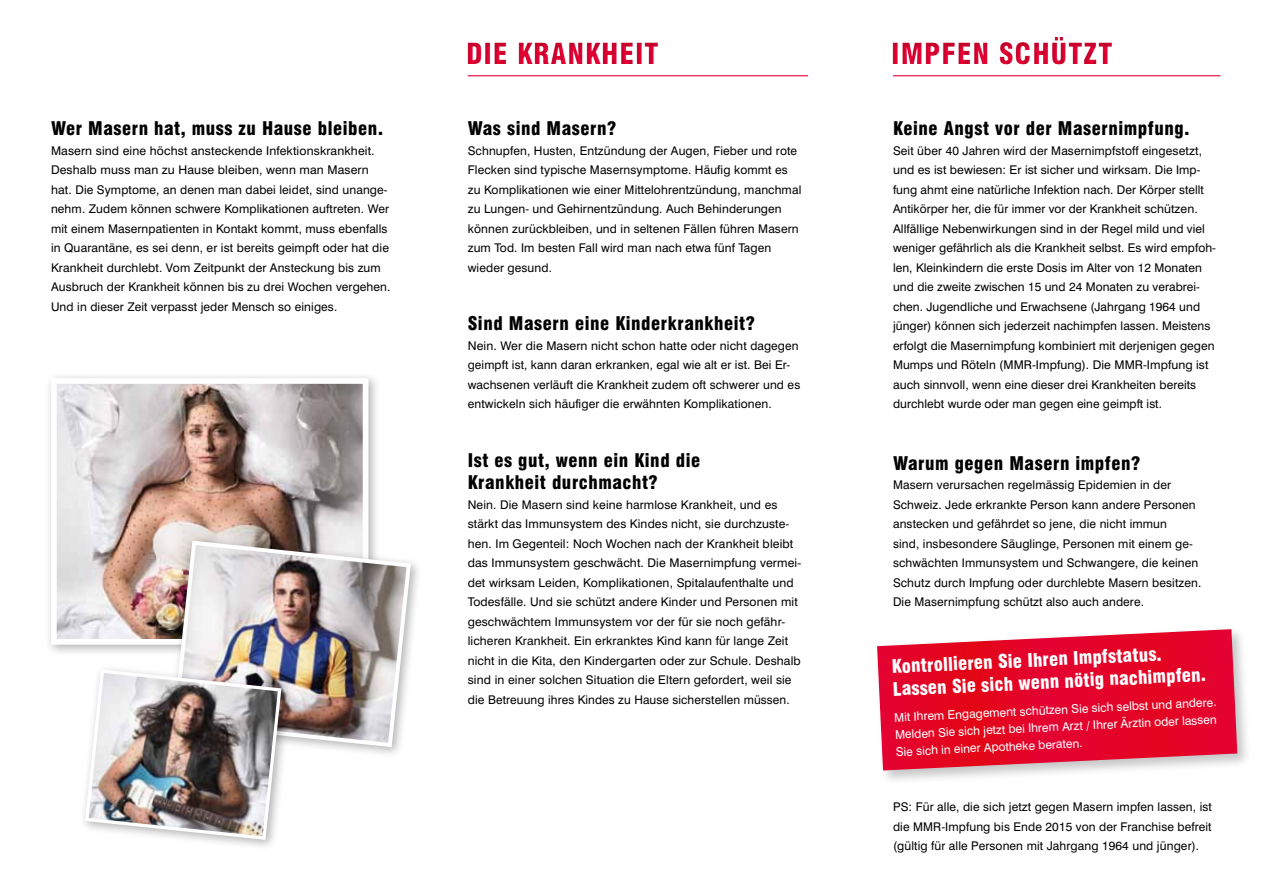
<style>
.page{position:relative;width:1263px;height:893px;background:#fff}
.page>*{position:absolute;margin:0;border:0;box-sizing:border-box;transform-origin:0 0}
.t1{font:900 condensed 28.5px "Swiss 721 BT";letter-spacing:.03em;color:#e40233}
.t2{font:900 condensed 18.45px/22.6px "Swiss 721 BT";color:#fff}
.t3{font:900 condensed 18.3px/22.5px "Swiss 721 BT";letter-spacing:.03em;color:#000}
.t4{font:12px/19.5px "Swiss 721 BT";letter-spacing:.01em;color:#000}
.t5{font:12px/17.1px "Swiss 721 BT";color:#fff;text-align:justify}
</style>
<div class="page">
<div style="left:461px;top:36px;width:313px;height:37px;background:#000;opacity:.14"></div>
<div style="left:886px;top:36px;width:325px;height:37px;background:#000;opacity:.14"></div>
<div style="left:874px;top:626px;width:378px;height:159px;background:#000;opacity:.23"></div>
<svg style="left:877px;top:629px;width:360px;height:141px;background:#e52544"></svg>
<hr style="left:468px;top:75px;width:340px;height:1px;background:#e40233">
<hr style="left:893px;top:75px;width:327px;height:1px;background:#e40233">
<div style="left:45px;top:372px;width:335px;height:285px;background:#000;opacity:.3"></div>
<img style="left:58px;top:385px;width:303px;height:253px">
<div style="left:51px;top:378px;width:317px;height:267px;border:6px solid #fff"></div>
<div style="left:168px;top:535px;width:254px;height:224px;background:#000;opacity:.3"></div>
<img style="left:171px;top:538px;width:242px;height:211px">
<div style="left:80px;top:664px;width:213px;height:187px;background:#000;opacity:.3"></div>
<img style="left:83px;top:668px;width:200px;height:174px">
<h3 class="t3" style="left:51px;top:117px;width:333px">Wer Masern hat, muss zu Hause bleiben.</h3>
<p class="t4" style="left:51px;top:141px;width:341px">Masern sind eine höchst ansteckende Infektionskrankheit.<br>Deshalb muss man zu Hause bleiben, wenn man Masern hat. Die Symptome, an denen man dabei leidet, sind unange&shy;nehm. Zudem können schwere Komplikationen auftreten. Wer mit einem Masernpatienten in Kontakt kommt, muss ebenfalls in Quarantäne, es sei denn, er ist bereits geimpft oder hat die Krankheit durchlebt. Vom Zeitpunkt der Ansteckung bis zum Ausbruch der Krankheit können bis zu drei Wochen vergehen.<br>Und in dieser Zeit verpasst jeder Mensch so einiges.</p>
<h1 class="t1" style="left:466px;top:37px;width:194px">Die Krankheit</h1>
<h1 class="t1" style="left:891px;top:37px;width:222px">IMPFEN SCHÜTZT</h1>
<h3 class="t3" style="left:468px;top:117px;width:150px">Was sind Masern?</h3>
<p class="t4" style="left:468px;top:141px;width:335px">Schnupfen, Husten, Entzündung der Augen, Fieber und rote Flecken sind typische Masernsymptome. Häufig kommt es zu Komplikationen wie einer Mittelohrentzündung, manchmal zu Lungen- und Gehirnentzündung. Auch Behinderungen können zurückbleiben, und in seltenen Fällen führen Masern zum Tod. Im besten Fall wird man nach etwa fünf Tagen wieder gesund.</p>
<h3 class="t3" style="left:468px;top:312px;width:288px">Sind Masern eine Kinderkrankheit?</h3>
<p class="t4" style="left:468px;top:336px;width:334px">Nein. Wer die Masern nicht schon hatte oder nicht dagegen geimpft ist, kann daran erkranken, egal wie alt er ist. Bei Er&shy;wachsenen verläuft die Krankheit zudem oft schwerer und es entwickeln sich häufiger die erwähnten Komplikationen.</p>
<h3 class="t3" style="left:468px;top:449px;width:234px">Ist es gut, wenn ein Kind die<br>Krankheit durchmacht?</h3>
<p class="t4" style="left:468px;top:495px;width:335px">Nein. Die Masern sind keine harmlose Krankheit, und es stärkt das Immunsystem des Kindes nicht, sie durchzuste&shy;hen. Im Gegenteil: Noch Wochen nach der Krankheit bleibt das Immunsystem geschwächt. Die Masernimpfung vermei&shy;det wirksam Leiden, Komplikationen, Spitalaufenthalte und Todesfälle. Und sie schützt andere Kinder und Personen mit geschwächtem Immunsystem vor der für sie noch gefähr&shy;licheren Krankheit. Ein erkranktes Kind kann für lange Zeit nicht in die Kita, den Kindergarten oder zur Schule. Deshalb sind in einer solchen Situation die Eltern gefordert, weil sie die Betreuung ihres Kindes zu Hause sicherstellen müssen.</p>
<h3 class="t3" style="left:893px;top:117px;width:298px">Keine Angst vor der Masernimpfung.</h3>
<p class="t4" style="left:893px;top:141px;width:324px">Seit über 40 Jahren wird der Masernimpfstoff eingesetzt, und es ist bewiesen: Er ist sicher und wirksam. Die Imp&shy;fung ahmt eine natürliche Infektion nach. Der Körper stellt Antikörper her, die für immer vor der Krankheit schützen.<br>Allfällige Nebenwirkungen sind in der Regel mild und viel weniger gefährlich als die Krankheit selbst. Es wird empfoh&shy;len, Kleinkindern die erste Dosis im Alter von 12 Monaten und die zweite zwischen 15 und 24 Monaten zu verabrei&shy;chen. Jugendliche und Erwachsene (Jahrgang 1964 und jünger) können sich jederzeit nachimpfen lassen. Meistens erfolgt die Masernimpfung kombiniert mit derjenigen gegen Mumps und Röteln (MMR-Impfung). Die MMR-Impfung ist auch sinnvoll, wenn eine dieser drei Krankheiten bereits durchlebt wurde oder man gegen eine geimpft ist.</p>
<h3 class="t3" style="left:893px;top:452px;width:249px">Warum gegen Masern impfen?</h3>
<p class="t4" style="left:893px;top:475px;width:310px">Masern verursachen regelmässig Epidemien in der Schweiz. Jede erkrankte Person kann andere Personen anstecken und gefährdet so jene, die nicht immun<br>sind, insbesondere Säuglinge, Personen mit einem ge&shy;schwächten Immunsystem und Schwangere, die keinen Schutz durch Impfung oder durchlebte Masern besitzen.<br>Die Masernimpfung schützt also auch andere.</p>
<h2 class="t2" style="left:891px;top:656px;width:315px;rotate:-3deg">Kontrollieren Sie Ihren Impfstatus.<br>Lassen Sie sich wenn nötig nachimpfen.</h2>
<p class="t5" style="left:894px;top:709px;width:324px;rotate:-3deg">Mit Ihrem Engagement schützen Sie sich selbst und andere.<br>Melden Sie sich jetzt bei Ihrem Arzt / Ihrer Ärztin oder lassen Sie sich in einer Apotheke beraten.</p>
<p class="t4" style="left:893px;top:797px;width:320px;text-align:justify">PS: Für alle, die sich jetzt gegen Masern impfen lassen, ist die MMR-Impfung bis Ende 2015 von der Franchise befreit (gültig für alle Personen mit Jahrgang 1964 und jünger).</p>
</div>
